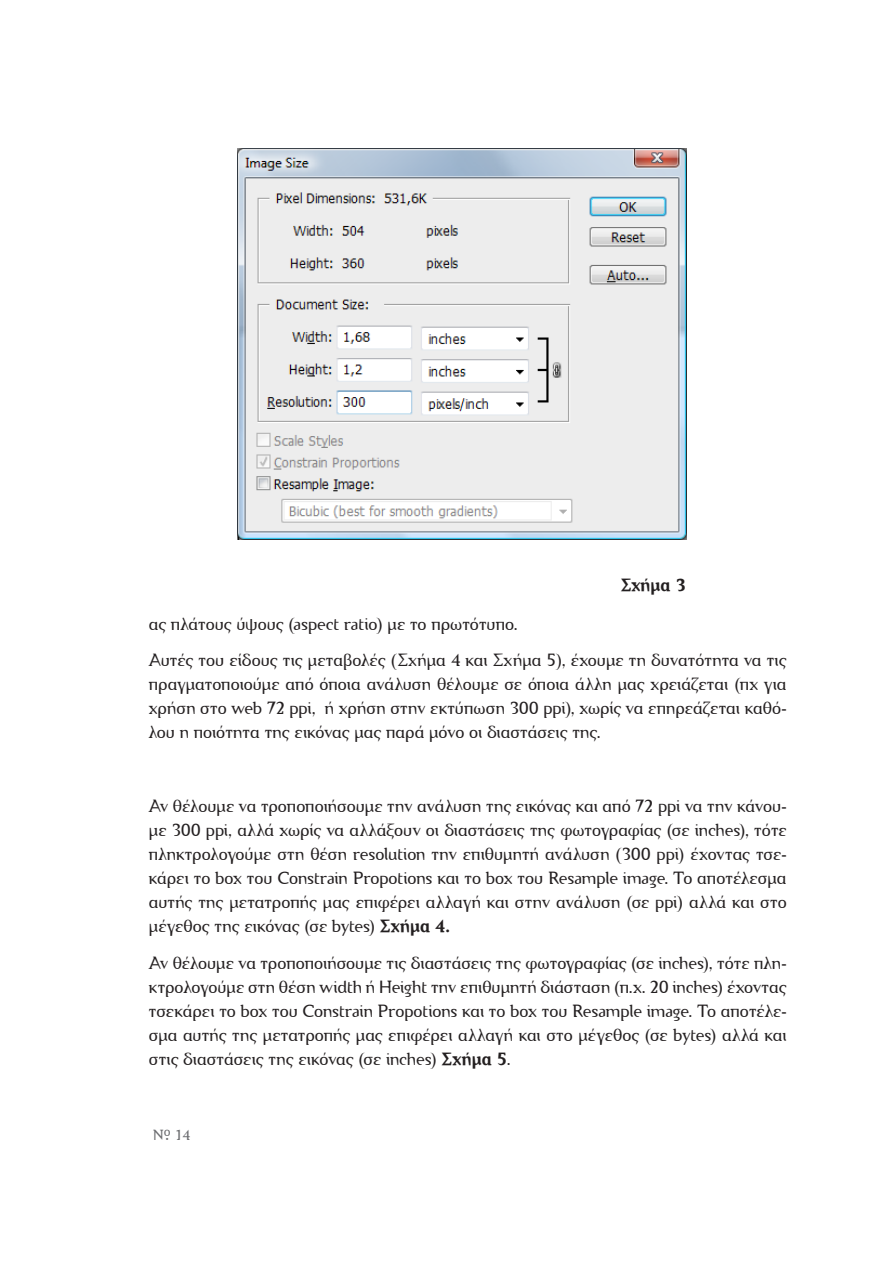
<style>
.page{position:relative;width:893px;height:1263px;background:#fff}
.page>*{position:absolute;margin:0;border:0;box-sizing:border-box;transform-origin:0 0}
.text{font:300 18px/24px "Cf Derrida";letter-spacing:-.005em;color:#231f20;text-align:justify}
.t1{font:300 18px "Cf Derrida";color:#231f20}
.t2{font:300 15px "Cf Derrida";color:#6c6d70}
.s1{font-style:inherit}
</style>
<div class="page">
<img style="left:237px;top:149px;width:450px;height:391px">
<p class="t1" style="left:621px;top:575px;width:67px">Σχήμα 3</p>
<p class="text" style="left:149px;top:612px;width:371px">ας πλάτους ύψους (aspect ratio) με το πρωτότυπο.</p>
<p class="text" style="left:149px;top:649px;width:639px">Αυτές του είδους τις μεταβολές (Σχήμα 4 και Σχήμα 5), έχουμε τη δυνατότητα να τις πραγματοποιούμε από όποια ανάλυση θέλουμε σε όποια άλλη μας χρειάζεται (πχ για χρήση στο web 72 ppi, ή χρήση στην εκτύπωση 300 ppi), χωρίς να επηρεάζεται καθό&shy;λου η ποιότητα της εικόνας μας παρά μόνο οι διαστάσεις της.</p>
<p class="text" style="left:149px;top:794px;width:639px">Αν θέλουμε να τροποποιήσουμε την ανάλυση της εικόνας και από 72 ppi να την κάνου&shy;με 300 ppi, αλλά χωρίς να αλλάξουν οι διαστάσεις της φωτογραφίας (σε inches), τότε πληκτρολογούμε στη θέση resolution την επιθυμητή ανάλυση (300 ppi) έχοντας τσε&shy;κάρει το box του Constrain Propotions και το box του Resample image. Το αποτέλεσμα αυτής της μετατροπής μας επιφέρει αλλαγή και στην ανάλυση (σε ppi) αλλά και στο μέγεθος της εικόνας (σε bytes) <span class="s1">Σχήμα 4.</span></p>
<p class="text" style="left:149px;top:951px;width:639px">Αν θέλουμε να τροποποιήσουμε τις διαστάσεις της φωτογραφίας (σε inches), τότε πλη&shy;κτρολογούμε στη θέση width ή Height την επιθυμητή διάσταση (π.χ. 20 inches) έχοντας τσεκάρει το box του Constrain Propotions και το box του Resample image. Το αποτέλε&shy;σμα αυτής της μετατροπής μας επιφέρει αλλαγή και στο μέγεθος (σε bytes) αλλά και στις διαστάσεις της εικόνας (σε inches) <span class="s1">Σχήμα 5</span>.</p>
<p class="t2" style="left:153px;top:1127px;width:39px"># 14</p>
</div>
